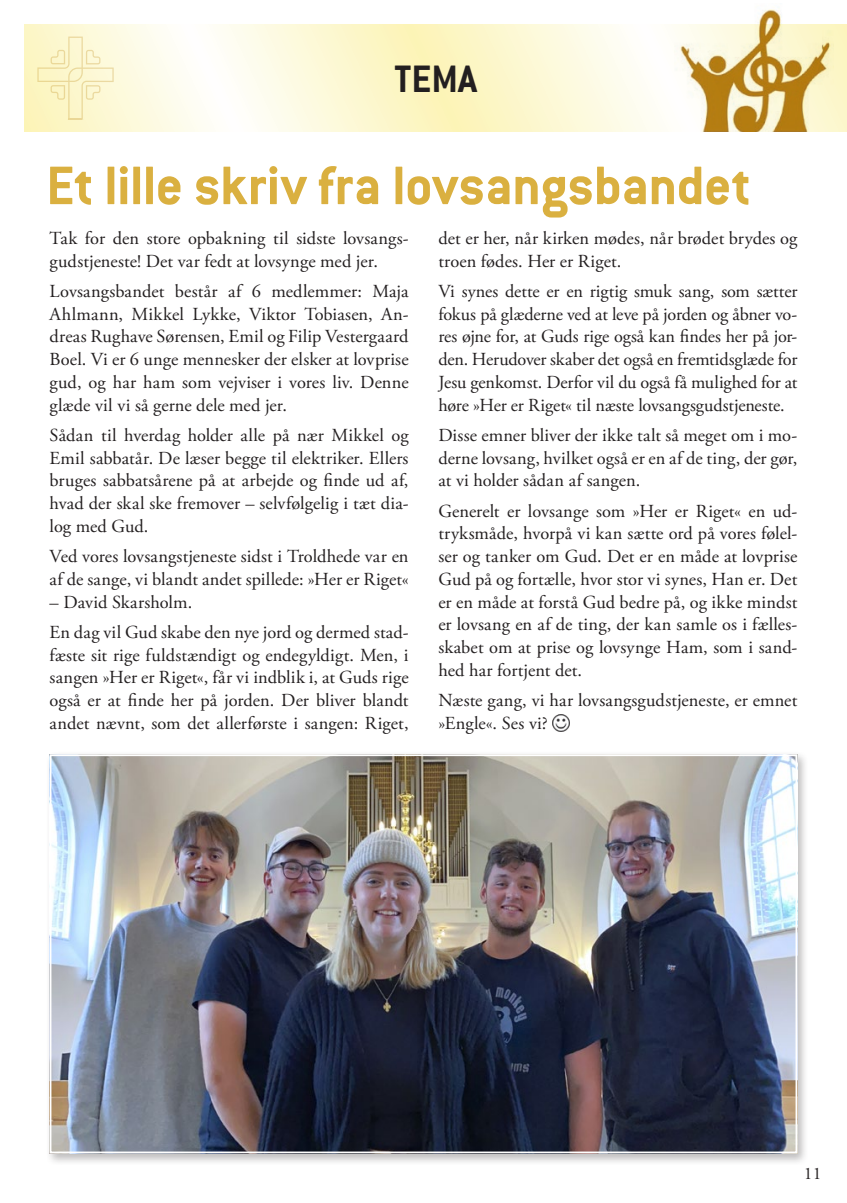
<style>
.page{position:relative;width:847px;height:1203px;background:#fff}
.page>*{position:absolute;margin:0;border:0;box-sizing:border-box;transform-origin:0 0}
.t1{font:700 59.5px "Conduit ITC";letter-spacing:-.01em;color:#dab040}
.t2{font:700 42px "Conduit ITC";color:#231f20}
.t3{font:18.38px/22.8px "Adobe Garamond Pro";letter-spacing:.005em;color:#231f20;text-align:justify}
.t4{font:17.5px "Adobe Garamond Pro";color:#231f20}
</style>
<div class="page">
<svg style="left:25px;top:25px;width:822px;height:106px"></svg>
<svg style="left:37px;top:37px;width:77px;height:84px"></svg>
<div style="left:46px;top:751px;width:763px;height:414px;background:#231f20;opacity:.3"></div>
<img style="left:53px;top:757px;width:741px;height:393px">
<div style="left:50px;top:754px;width:747px;height:399px;border:2px solid #fff"></div>
<img style="left:552px;top:714px;width:17px;height:17px">
<img style="left:674px;top:9px;width:160px;height:122px">
<p class="t2" style="left:394px;top:54px;width:84px">TEMA</p>
<p class="t1" style="left:46px;top:151px;width:706px">Et lille skriv fra lovsangsbandet</p>
<p class="t3" style="left:50px;top:227px;width:360px">Tak for den store opbakning til sidste lovsangs&shy;gudstjeneste! Det var fedt at lovsynge med jer.</p>
<p class="t3" style="left:50px;top:280px;width:360px">Lovsangsbandet består af 6 medlemmer: Maja Ahlmann, Mikkel Lykke, Viktor Tobiasen, An&shy;dreas Rughave Sørensen, Emil og Filip Vestergaard Boel. Vi er 6 unge mennesker der elsker at lovprise gud, og har ham som vejviser i vores liv. Denne glæde vil vi så gerne dele med jer.</p>
<p class="t3" style="left:50px;top:424px;width:360px">Sådan til hverdag holder alle på nær Mikkel og Emil sabbatår. De læser begge til elektriker. Ellers bruges sabbatsårene på at arbejde og finde ud af, hvad der skal ske fremover – selvfølgelig i tæt dia&shy;log med Gud.</p>
<p class="t3" style="left:50px;top:546px;width:360px">Ved vores lovsangstjeneste sidst i Troldhede var en af de sange, vi blandt andet spillede: »Her er Riget«</p>
<p class="t3" style="left:50px;top:591px;width:142px">– David Skarsholm.</p>
<p class="t3" style="left:50px;top:621px;width:360px">En dag vil Gud skabe den nye jord og dermed stad&shy;fæste sit rige fuldstændigt og endegyldigt. Men, i sangen »Her er Riget«, får vi indblik i, at Guds rige også er at finde her på jorden. Der bliver blandt andet nævnt, som det allerførste i sangen: Riget,</p>
<p class="t3" style="left:438px;top:227px;width:360px">det er her, når kirken mødes, når brødet brydes og troen fødes. Her er Riget.</p>
<p class="t3" style="left:438px;top:280px;width:360px">Vi synes dette er en rigtig smuk sang, som sætter fokus på glæderne ved at leve på jorden og åbner vo&shy;res øjne for, at Guds rige også kan findes her på jor&shy;den. Herudover skaber det også en fremtidsglæde for Jesu genkomst. Derfor vil du også få mulighed for at høre »Her er Riget« til næste lovsangsgudstjeneste.</p>
<p class="t3" style="left:438px;top:424px;width:360px">Disse emner bliver der ikke talt så meget om i mo&shy;derne lovsang, hvilket også er en af de ting, der gør, at vi holder sådan af sangen.</p>
<p class="t3" style="left:438px;top:500px;width:360px">Generelt er lovsange som »Her er Riget« en ud&shy;tryksmåde, hvorpå vi kan sætte ord på vores følel&shy;ser og tanker om Gud. Det er en måde at lovprise Gud på og fortælle, hvor stor vi synes, Han er. Det er en måde at forstå Gud bedre på, og ikke mindst er lovsang en af de ting, der kan samle os i fælles&shy;skabet om at prise og lovsynge Ham, som i sand&shy;hed har fortjent det.</p>
<p class="t3" style="left:438px;top:689px;width:360px">Næste gang, vi har lovsangsgudstjeneste, er emnet »Engle«. Ses vi?</p>
<p class="t4" style="left:804px;top:1163px;width:19px">11</p>
</div>
